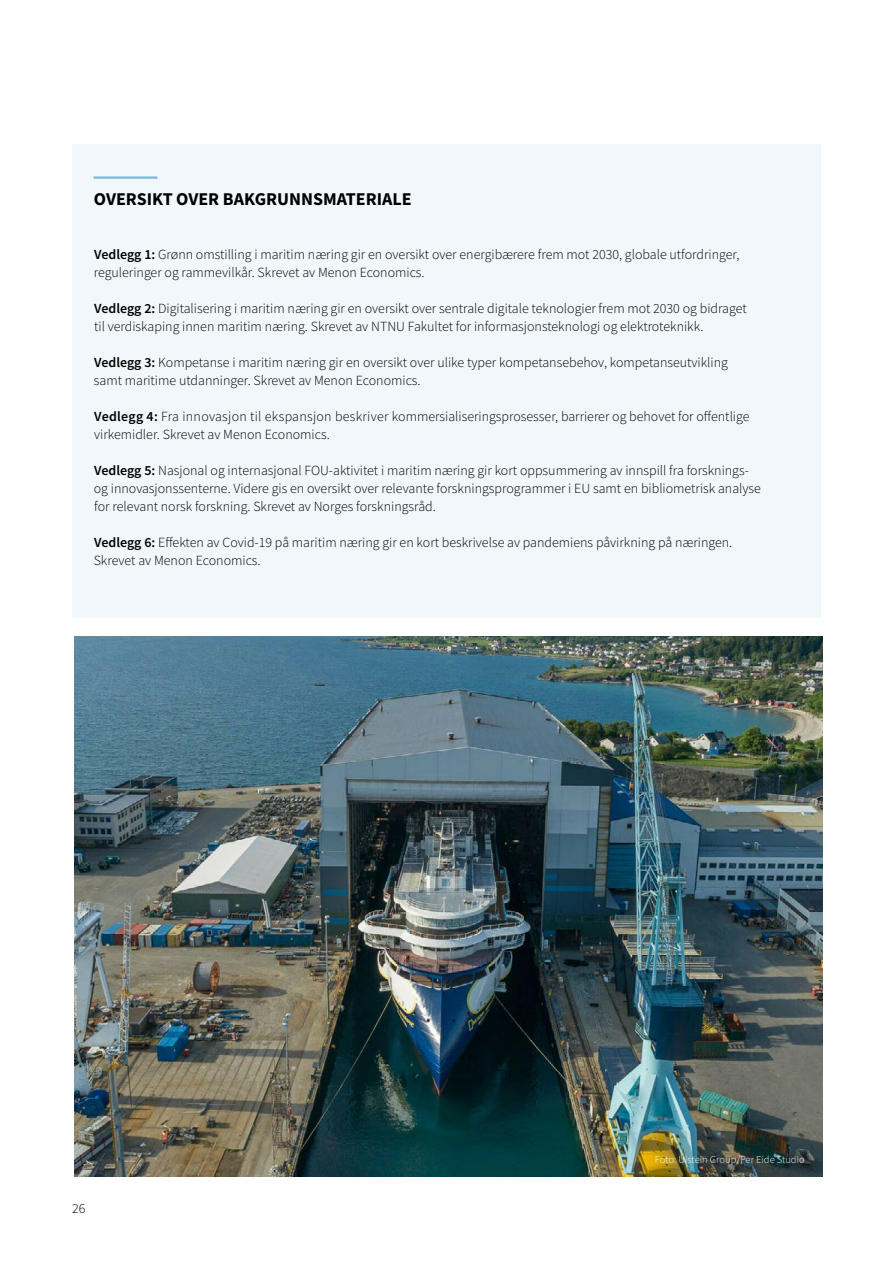
<style>
.page{position:relative;width:893px;height:1263px;background:#fff}
.page>*{position:absolute;margin:0;border:0;box-sizing:border-box;transform-origin:0 0}
.t1{font:700 18px "Source Sans Pro";color:#000}
.t2{font:300 13.95px/18px "Source Sans Pro";color:#000}
.t3{font:300 10.5px "Source Sans Pro";color:#fff}
.s1{font-weight:600}
</style>
<div class="page">
<hr style="left:892px;top:0;width:1px;height:638px;background:#b7d7e9">
<div style="left:72px;top:144px;width:749px;height:473px;background:#f1f7fa"></div>
<hr style="left:94px;top:176px;width:63px;height:3px;background:#75b9dd">
<img style="left:74px;top:637px;width:749px;height:540px">
<p class="t1" style="left:94px;top:186px;width:319px">OVERSIKT OVER BAKGRUNNSMATERIALE</p>
<p class="t2" style="left:94px;top:245px;width:647px"><span class="s1">Vedlegg 1:</span> Grønn omstilling i maritim næring gir en oversikt over energibærere frem mot 2030, globale utfordringer, reguleringer og rammevilkår. Skrevet av Menon Economics.</p>
<p class="t2" style="left:94px;top:299px;width:654px"><span class="s1">Vedlegg 2:</span> Digitalisering i maritim næring gir en oversikt over sentrale digitale teknologier frem mot 2030 og bidraget til verdiskaping innen maritim næring. Skrevet av NTNU Fakultet for informasjonsteknologi og elektroteknikk.</p>
<p class="t2" style="left:94px;top:353px;width:636px"><span class="s1">Vedlegg 3:</span> Kompetanse i maritim næring gir en oversikt over ulike typer kompetansebehov, kompetanseutvikling samt maritime utdanninger. Skrevet av Menon Economics.</p>
<p class="t2" style="left:94px;top:407px;width:657px"><span class="s1">Vedlegg 4:</span> Fra innovasjon til ekspansjon beskriver kommersialiseringsprosesser, barrierer og behovet for offentlige virkemidler. Skrevet av Menon Economics.</p>
<p class="t2" style="left:94px;top:461px;width:669px"><span class="s1">Vedlegg 5:</span> Nasjonal og internasjonal FOU-aktivitet i maritim næring gir kort oppsummering av innspill fra forsknings&shy;og innovasjonssenterne. Videre gis en oversikt over relevante forskningsprogrammer i EU samt en bibliometrisk analyse for relevant norsk forskning. Skrevet av Norges forskningsråd.</p>
<p class="t2" style="left:94px;top:533px;width:640px"><span class="s1">Vedlegg 6:</span> Effekten av Covid-19 på maritim næring gir en kort beskrivelse av pandemiens påvirkning på næringen.<br>Skrevet av Menon Economics.</p>
<p class="t2" style="left:72px;top:1199px;width:15px">26</p>
<p class="t3" style="left:655px;top:1153px;width:151px">Foto: Ulstein Group/Per Eide Studio</p>
</div>
